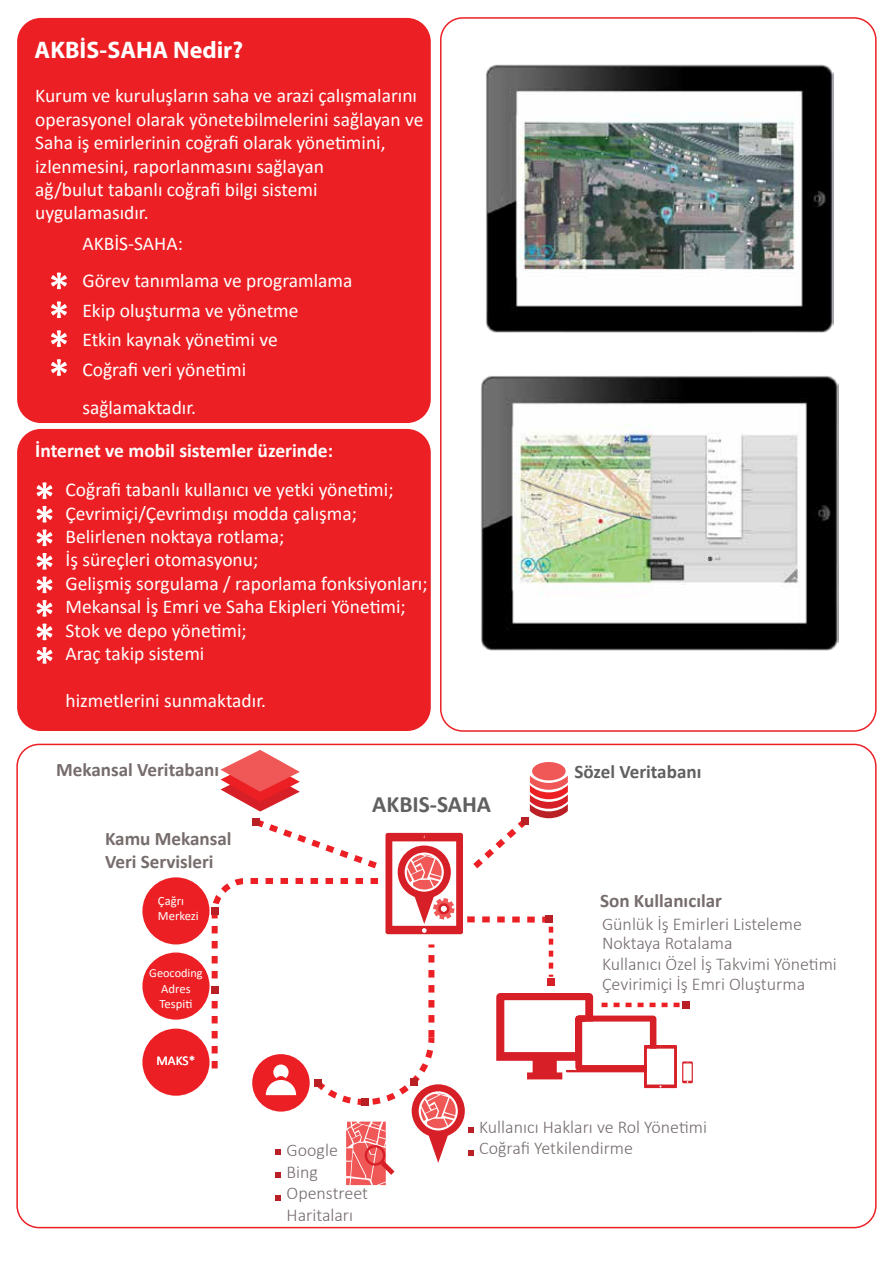
<style>
.page{position:relative;width:893px;height:1263px;background:#fff}
.page>*{position:absolute;margin:0;border:0;box-sizing:border-box;transform-origin:0 0}
.t1{font:700 24px "Myriad Pro";color:#fff}
.t2{font:700 23.55px "Calibri";color:#606060}
.t3{font:19.5px/23.4px "Calibri";color:#fff}
.t4{font:700 19.5px "Calibri";color:#fff}
.t5{font:700 19.2px/23px "Calibri";color:#766c6c}
.t6{font:700 19.2px "Calibri";color:#606060}
.t7{font:300 18px/19px "Calibri";color:#766c6c}
.t8{font:13.35px "Calibri";color:#fff}
.t9{font:12.6px/15.1px "Calibri";color:#fff}
.t10{font:12.3px "Calibri";color:#fff}
</style>
<div class="page">
<div style="left:17px;top:18px;width:414px;height:405px;background:#ec2024;border-radius:24px"></div>
<div style="left:17px;top:429px;width:414px;height:302px;background:#ec2024;border-radius:24px"></div>
<div style="left:440px;top:17px;width:437px;height:715px;border:2px solid #ec2024;border-radius:22px"></div>
<svg style="left:51px;top:272px;width:16px;height:17px"></svg>
<svg style="left:37px;top:482px;width:15px;height:17px"></svg>
<svg style="left:37px;top:506px;width:15px;height:17px"></svg>
<svg style="left:37px;top:529px;width:15px;height:17px"></svg>
<svg style="left:37px;top:553px;width:15px;height:17px"></svg>
<svg style="left:37px;top:576px;width:15px;height:17px"></svg>
<svg style="left:37px;top:600px;width:15px;height:17px"></svg>
<svg style="left:37px;top:623px;width:15px;height:17px"></svg>
<svg style="left:37px;top:647px;width:15px;height:17px"></svg>
<svg style="left:51px;top:301px;width:16px;height:17px"></svg>
<svg style="left:51px;top:330px;width:16px;height:17px"></svg>
<svg style="left:51px;top:359px;width:16px;height:17px"></svg>
<div style="left:142px;top:877px;width:68px;height:67px;background:#ec2024;border-radius:50%"></div>
<div style="left:142px;top:1028px;width:68px;height:68px;background:#ec2024;border-radius:50%"></div>
<div style="left:142px;top:952px;width:68px;height:67px;background:#ec2024;border-radius:50%"></div>
<svg style="left:275px;top:1195px;width:6px;height:6px"></svg>
<svg style="left:209px;top:750px;width:484px;height:435px"></svg>
<div style="left:546px;top:915px;width:7px;height:8px;background:#b82025"></div>
<div style="left:682px;top:1001px;width:8px;height:7px;background:#b82025"></div>
<div style="left:521px;top:817px;width:8px;height:8px;background:#b82025"></div>
<div style="left:252px;top:818px;width:8px;height:8px;background:#b82025"></div>
<div style="left:314px;top:1079px;width:8px;height:8px;background:#b82025"></div>
<div style="left:361px;top:1098px;width:7px;height:8px;background:#b82025"></div>
<div style="left:410px;top:1078px;width:8px;height:8px;background:#b82025"></div>
<div style="left:211px;top:986px;width:7px;height:8px;background:#b82025"></div>
<div style="left:211px;top:907px;width:7px;height:8px;background:#b82025"></div>
<img style="left:486px;top:64px;width:347px;height:269px">
<img style="left:481px;top:376px;width:357px;height:275px">
<p class="t1" style="left:35px;top:34px;width:210px">AKBİS-SAHA Nedir?</p>
<p class="t3" style="left:35px;top:84px;width:390px">Kurum ve kuruluşların saha ve arazi çalışmalarını operasyonel olarak yönetebilmelerini sağlayan ve Saha iş emirlerinin coğrafi olarak yönetimini, izlenmesini, raporlanmasını sağlayan<br>ağ/bulut tabanlı coğrafi bilgi sistemi uygulamasıdır.</p>
<p class="t3" style="left:82px;top:225px;width:272px;line-height:36.9px">AKBİS-SAHA:<br>Görev tanımlama ve programlama</p>
<p class="t3" style="left:82px;top:295px;width:218px;line-height:29.1px">Ekip oluşturma ve yönetme<br>Etkin kaynak yönetimi ve</p>
<p class="t3" style="left:82px;top:357px;width:165px">Coğrafi veri yönetimi</p>
<p class="t3" style="left:82px;top:395px;width:115px">sağlamaktadır.</p>
<p class="t4" style="left:35px;top:436px;width:299px">İnternet ve mobil sistemler üzerinde:</p>
<p class="t3" style="left:65px;top:477px;width:364px">Coğrafi tabanlı kullanıcı ve yetki yönetimi; Çevrimiçi/Çevrimdışı modda çalışma; Belirlenen noktaya rotlama;<br>İş süreçleri otomasyonu;<br>Gelişmiş sorgulama / raporlama fonksiyonları; Mekansal İş Emri ve Saha Ekipleri Yönetimi; Stok ve depo yönetimi;<br>Araç takip sistemi</p>
<p class="t3" style="left:65px;top:688px;width:202px">hizmetlerini sunmaktadır.</p>
<p class="t5" style="left:56px;top:757px;width:165px">Mekansal Veritabanı</p>
<p class="t5" style="left:105px;top:827px;width:128px">Kamu Mekansal<br>Veri Servisleri</p>
<p class="t9" style="left:158px;top:893px;width:42px">Çağrı<br>Merkezi</p>
<p class="t10" style="left:149px;top:965px;width:55px">Geocoding</p>
<p class="t9" style="left:160px;top:980px;width:34px">Adres<br>Tespiti</p>
<p class="t8" style="left:157px;top:1051px;width:40px">MAKS*</p>
<p class="t2" style="left:372px;top:787px;width:120px">AKBIS-SAHA</p>
<p class="t6" style="left:574px;top:758px;width:129px">Sözel Veritabanı</p>
<p class="t5" style="left:600px;top:888px;width:123px">Son Kullanıcılar</p>
<p class="t7" style="left:602px;top:914px;width:201px">Günlük İş Emirleri Listeleme<br>Noktaya Rotalama</p>
<p class="t7" style="left:602px;top:975px;width:205px">Çevirimiçi İş Emri Oluşturma</p>
<p class="t7" style="left:602px;top:954px;width:236px">Kullanıcı Özel İş Takvimi Yönetimi</p>
<p class="t7" style="left:479px;top:1117px;width:229px">Kullanıcı Hakları ve Rol Yönetimi</p>
<p class="t7" style="left:287px;top:1140px;width:53px">Google</p>
<p class="t7" style="left:479px;top:1139px;width:155px">Coğrafi Yetkilendirme</p>
<p class="t7" style="left:287px;top:1182px;width:83px;line-height:21.6px">Openstreet<br>Haritaları</p>
<p class="t7" style="left:287px;top:1162px;width:33px">Bing</p>
</div>
